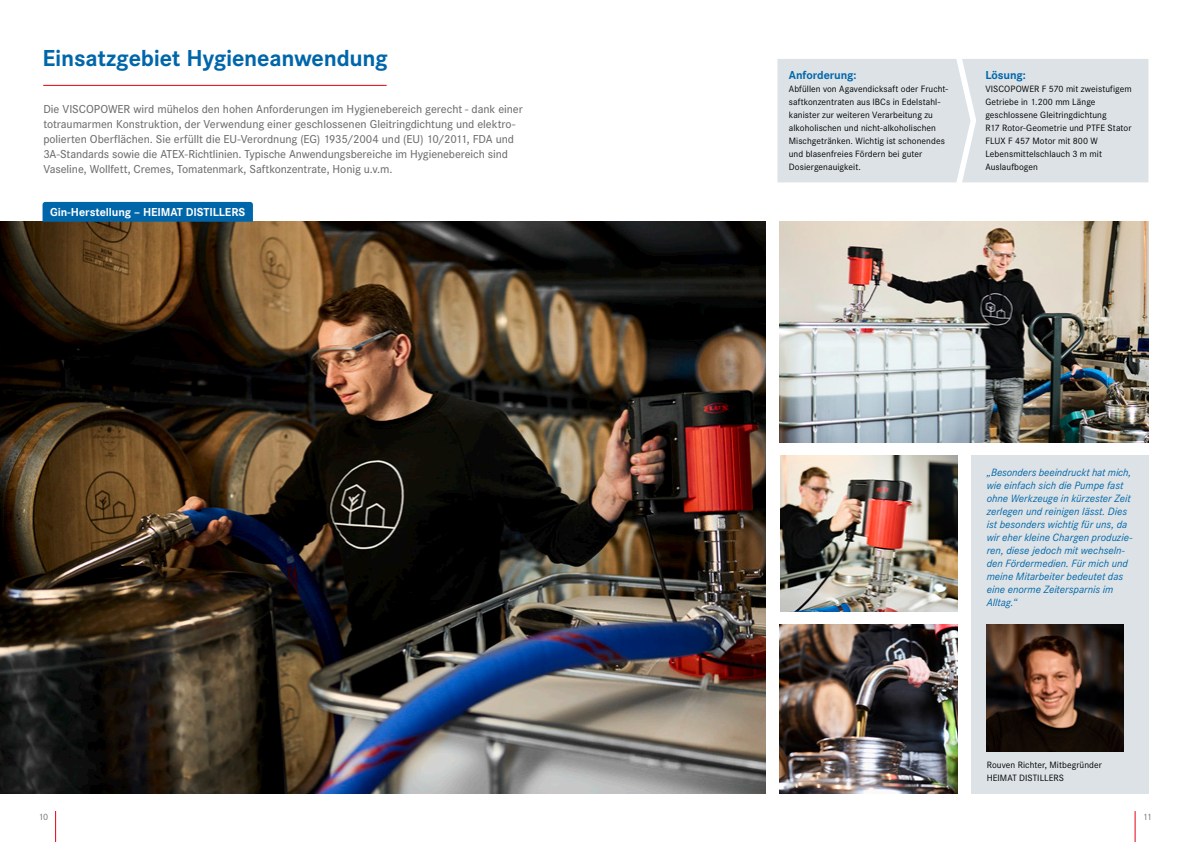
<style>
.page{position:relative;width:1191px;height:842px;background:#fff}
.page>*{position:absolute;margin:0;border:0;box-sizing:border-box;transform-origin:0 0}
.t1{font:700 24px "Corporate S";letter-spacing:-.01em;color:#06a}
.t2{font:500 12px/15px "Corporate S";letter-spacing:-.005em;color:#6f6f6e}
.t3{font:700 12px "Corporate S";letter-spacing:-.01em;color:#fff}
.t4{font:700 12px "Corporate S";letter-spacing:-.005em;color:#06a}
.t5{font:italic 11px/13px "Corporate S";color:#06a}
.t6{font:9.5px/13px "Corporate S";letter-spacing:.005em;color:#000}
.t7{font:9.5px "Corporate S";color:#6f6f6e}
</style>
<div class="page">
<div style="left:777px;top:59px;width:371px;height:123px;background:#dce2e5"></div>
<img style="left:0;top:222px;width:765px;height:572px">
<hr style="left:43px;top:85px;width:343px;height:1px;background:#e2000f">
<img style="left:780px;top:222px;width:368px;height:221px">
<img style="left:780px;top:456px;width:177px;height:156px">
<img style="left:780px;top:625px;width:177px;height:169px">
<div style="left:971px;top:456px;width:177px;height:338px;background:#dce2e5"></div>
<div style="left:43px;top:202px;width:210px;height:20px;background:#06a"></div>
<img style="left:986px;top:625px;width:137px;height:126px">
<hr style="left:55px;top:811px;width:1px;height:31px;background:#e2000f">
<hr style="left:1134px;top:811px;width:1px;height:31px;background:#e2000f">
<p class="t1" style="left:43px;top:44px;width:347px">Einsatzgebiet Hygieneanwendung</p>
<p class="t2" style="left:43px;top:101px;width:481px">Die VISCOPOWER wird mühelos den hohen Anforderungen im Hygienebereich gerecht - dank einer totraumarmen Konstruktion, der Verwendung einer geschlossenen Gleitringdichtung und elektro&shy;polierten Oberflächen. Sie erfüllt die EU-Verordnung (EG) 1935/2004 und (EU) 10/2011, FDA und 3A-Standards sowie die ATEX-Richtlinien. Typische Anwendungsbereiche im Hygienebereich sind Vaseline, Wollfett, Cremes, Tomatenmark, Saftkonzentrate, Honig u.v.m.</p>
<p class="t3" style="left:50px;top:205px;width:197px">Gin-Herstellung – HEIMAT DISTILLERS</p>
<p class="t4" style="left:789px;top:68px;width:69px">Anforderung:</p>
<p class="t6" style="left:789px;top:82px;width:161px">Abfüllen von Agavendicksaft oder Frucht&shy;saftkonzentraten aus IBCs in Edelstahl&shy;kanister zur weiteren Verarbeitung zu alkoholischen und nicht-alkoholischen Mischgetränken. Wichtig ist schonendes und blasenfreies Fördern bei guter Dosiergenauigkeit.</p>
<p class="t4" style="left:985px;top:68px;width:42px">Lösung:</p>
<p class="t6" style="left:985px;top:82px;width:148px">VISCOPOWER F 570 mit zweistufigem<br>Getriebe in 1.200 mm Länge</p>
<p class="t6" style="left:985px;top:108px;width:123px">geschlossene Gleitringdichtung</p>
<p class="t6" style="left:985px;top:121px;width:148px">R17 Rotor-Geometrie und PTFE Stator</p>
<p class="t6" style="left:985px;top:134px;width:114px">FLUX F 457 Motor mit 800 W</p>
<p class="t6" style="left:985px;top:147px;width:118px">Lebensmittelschlauch 3 m mit<br>Auslaufbogen</p>
<p class="t5" style="left:986px;top:466px;width:147px">„Besonders beeindruckt hat mich, wie einfach sich die Pumpe fast ohne Werkzeuge in kürzester Zeit zerlegen und reinigen lässt. Dies ist besonders wichtig für uns, da wir eher kleine Chargen produzie&shy;ren, diese jedoch mit wechseln&shy;den Fördermedien. Für mich und meine Mitarbeiter bedeutet das eine enorme Zeitersparnis im<br>Alltag.“</p>
<p class="t6" style="left:986px;top:758px;width:117px">Rouven Richter, Mitbegründer<br>HEIMAT DISTILLERS</p>
<p class="t7" style="left:38px;top:811px;width:11px">10</p>
<p class="t7" style="left:1142px;top:811px;width:11px">11</p>
</div>
